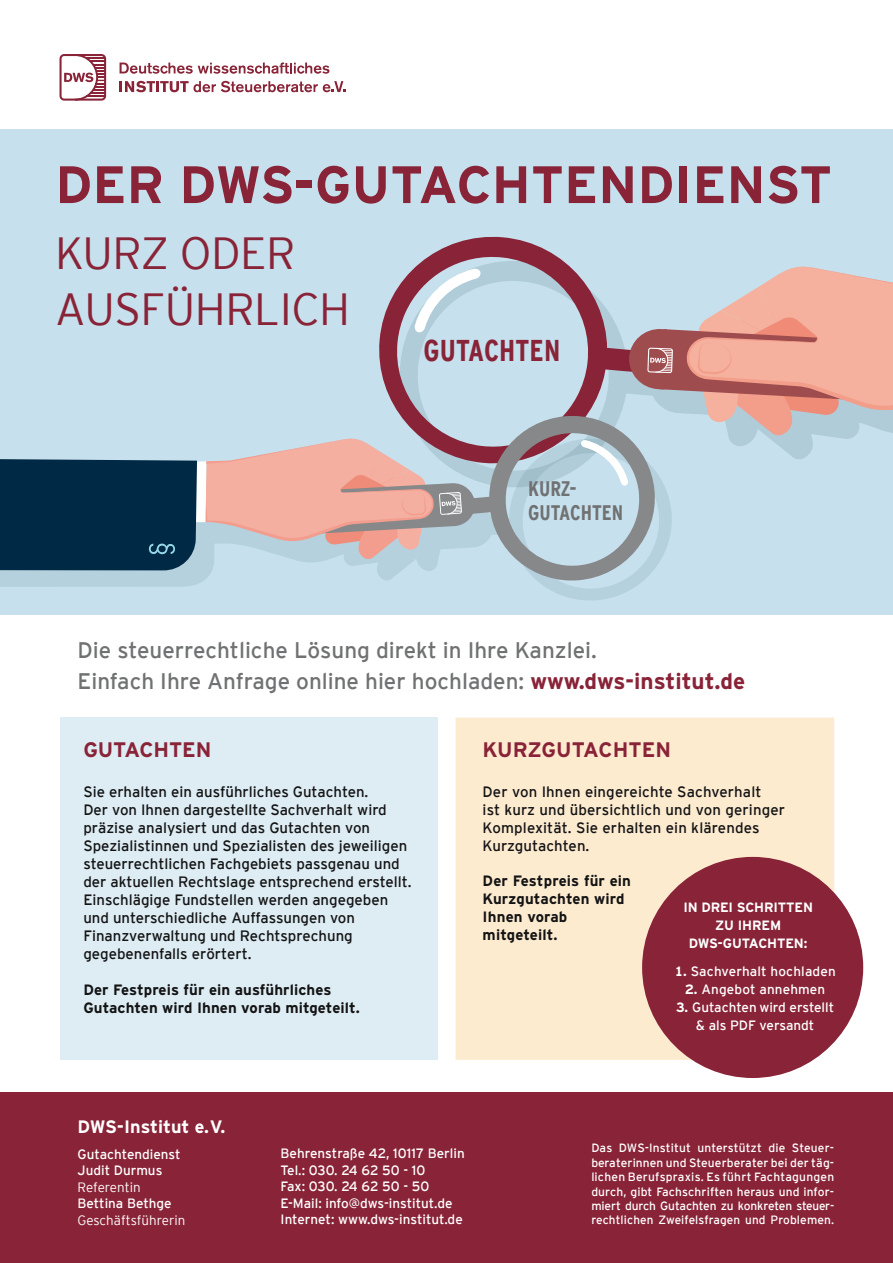
<style>
.page{position:relative;width:893px;height:1263px;background:#fff}
.page>*{position:absolute;margin:0;border:0;box-sizing:border-box;transform-origin:0 0}
.t1{font:700 52.5px "RBB Interstate";color:#892337}
.t2{font:300 45px "Interstate";letter-spacing:-.01em;color:#892337}
.t3{font:700 condensed 30px "Interstate";letter-spacing:.005em;color:#892337}
.t4{font:22.5px "Interstate";color:#707172}
.t5{font:700 21px "RBB Interstate";letter-spacing:-.005em;color:#892337}
.t6{font:700 condensed 21px "Interstate";color:#707172}
.t7{font:700 18px "RBB Interstate";color:#fff}
.t8{font:15px/18px "Interstate";color:#141415}
.t9{font:700 15px "RBB Interstate";letter-spacing:.005em;color:#141415}
.t10{font:13.5px/18px "Interstate";color:#fff;text-align:center}
.t11{font:700 13.5px "RBB Interstate";letter-spacing:-.01em;color:#fff}
.t12{font:300 13.5px "Interstate";color:#fff}
.t13{font:12px/14.4px "Interstate";letter-spacing:.01em;color:#fff;text-align:justify}
.s1{font-family:"RBB Interstate";font-weight:700;color:#892337}
.s2{font-family:"RBB Interstate";font-weight:700}
</style>
<div class="page">
<div style="left:0;top:1093px;width:893px;height:170px;background:#892337"></div>
<div style="left:0;top:129px;width:893px;height:485px;background:#c7e0ed"></div>
<svg style="left:60px;top:54px;width:46px;height:47px"></svg>
<svg style="left:120px;top:63px;width:209px;height:11px"></svg>
<svg style="left:119px;top:81px;width:226px;height:11px"></svg>
<div style="left:455px;top:718px;width:379px;height:342px;background:#fdebd0"></div>
<div style="left:60px;top:718px;width:377px;height:342px;background:#deedf4"></div>
<div style="left:642px;top:857px;width:221px;height:221px;background:#892337;border-radius:50%"></div>
<svg style="left:419px;top:236px;width:148px;height:28px;fill:#892337"></svg>
<svg style="left:0;top:583px;width:640px;height:17px"></svg>
<svg style="left:0;top:264px;width:893px;height:319px"></svg>
<p class="t1" style="left:55px;top:155px;width:778px">DER DWS-GUTACHTENDIENST</p>
<p class="t2" style="left:55px;top:228px;width:242px">KURZ ODER</p>
<p class="t2" style="left:55px;top:283px;width:296px">AUSFÜHRLICH</p>
<p class="t3" style="left:423px;top:334px;width:138px">GUTACHTEN</p>
<p class="t6" style="left:528px;top:476px;width:50px">KURZ-</p>
<p class="t6" style="left:528px;top:501px;width:96px">GUTACHTEN</p>
<p class="t4" style="left:78px;top:637px;width:521px">Die steuerrechtliche Lösung direkt in Ihre Kanzlei.</p>
<p class="t4" style="left:78px;top:669px;width:669px">Einfach Ihre Anfrage online hier hochladen: <span class="s1">www.dws-institut.de</span></p>
<p class="t5" style="left:83px;top:738px;width:130px">GUTACHTEN</p>
<p class="t8" style="left:83px;top:783px;width:287px">Sie erhalten ein ausführliches Gutachten.</p>
<p class="t8" style="left:83px;top:801px;width:305px">Der von Ihnen dargestellte Sachverhalt wird</p>
<p class="t8" style="left:83px;top:819px;width:288px">präzise analysiert und das Gutachten von</p>
<p class="t8" style="left:83px;top:837px;width:330px">Spezialistinnen und Spezialisten des jeweiligen steuerrechtlichen Fachgebiets passgenau und der aktuellen Rechtslage entsprechend erstellt.<br>Einschlägige Fundstellen werden angegeben</p>
<p class="t8" style="left:83px;top:909px;width:273px">und unterschiedliche Auffassungen von</p>
<p class="t8" style="left:83px;top:927px;width:271px">Finanzverwaltung und Rechtsprechung</p>
<p class="t8" style="left:83px;top:945px;width:170px">gegebenenfalls erörtert.</p>
<p class="t9" style="left:83px;top:982px;width:250px">Der Festpreis für ein ausführliches</p>
<p class="t9" style="left:83px;top:1000px;width:278px">Gutachten wird Ihnen vorab mitgeteilt.</p>
<p class="t5" style="left:483px;top:738px;width:190px">KURZGUTACHTEN</p>
<p class="t8" style="left:483px;top:783px;width:304px">Der von Ihnen eingereichte Sachverhalt<br>ist kurz und übersichtlich und von geringer Komplexität. Sie erhalten ein klärendes Kurzgutachten.</p>
<p class="t9" style="left:483px;top:872px;width:150px">Der Festpreis für ein</p>
<p class="t9" style="left:483px;top:890px;width:143px">Kurzgutachten wird</p>
<p class="t9" style="left:483px;top:908px;width:86px">Ihnen vorab</p>
<p class="t9" style="left:483px;top:926px;width:76px">mitgeteilt.</p>
<p class="t11" style="left:683px;top:900px;width:131px">IN DREI SCHRITTEN</p>
<p class="t11" style="left:715px;top:918px;width:67px">ZU IHREM</p>
<p class="t11" style="left:689px;top:936px;width:120px">DWS-GUTACHTEN:</p>
<p class="t10" style="left:675px;top:962px;width:163px"><span class="s2">1.</span> Sachverhalt hochladen</p>
<p class="t10" style="left:685px;top:980px;width:142px"><span class="s2">2.</span> Angebot annehmen</p>
<p class="t10" style="left:676px;top:998px;width:160px"><span class="s2">3.</span> Gutachten wird erstellt &amp; als PDF versandt</p>
<p class="t7" style="left:78px;top:1117px;width:149px">DWS-Institut e.V.</p>
<p class="t10" style="left:78px;top:1145px;width:105px">Gutachtendienst</p>
<p class="t10" style="left:78px;top:1161px;width:86px">Judit Durmus</p>
<p class="t12" style="left:78px;top:1179px;width:64px">Referentin</p>
<p class="t10" style="left:78px;top:1194px;width:96px">Bettina Bethge</p>
<p class="t12" style="left:78px;top:1212px;width:109px">Geschäftsführerin</p>
<p class="t10" style="left:281px;top:1144px;width:186px">Behrenstraße 42, 10117 Berlin</p>
<p class="t10" style="left:281px;top:1161px;width:146px">Tel.: 030. 24 62 50 - 10</p>
<p class="t10" style="left:281px;top:1177px;width:150px">Fax: 030. 24 62 50 - 50</p>
<p class="t10" style="left:281px;top:1194px;width:173px">E-Mail: info@dws-institut.de</p>
<p class="t10" style="left:281px;top:1210px;width:184px">Internet: www.dws-institut.de</p>
<p class="t13" style="left:591px;top:1141px;width:244px">Das DWS-Institut unterstützt die Steuer&shy;beraterinnen und Steuerberater bei der täg&shy;lichen Berufspraxis. Es führt Fachtagungen durch, gibt Fachschriften heraus und infor&shy;miert durch Gutachten zu konkreten steuer&shy;rechtlichen Zweifelsfragen und Problemen.</p>
</div>
